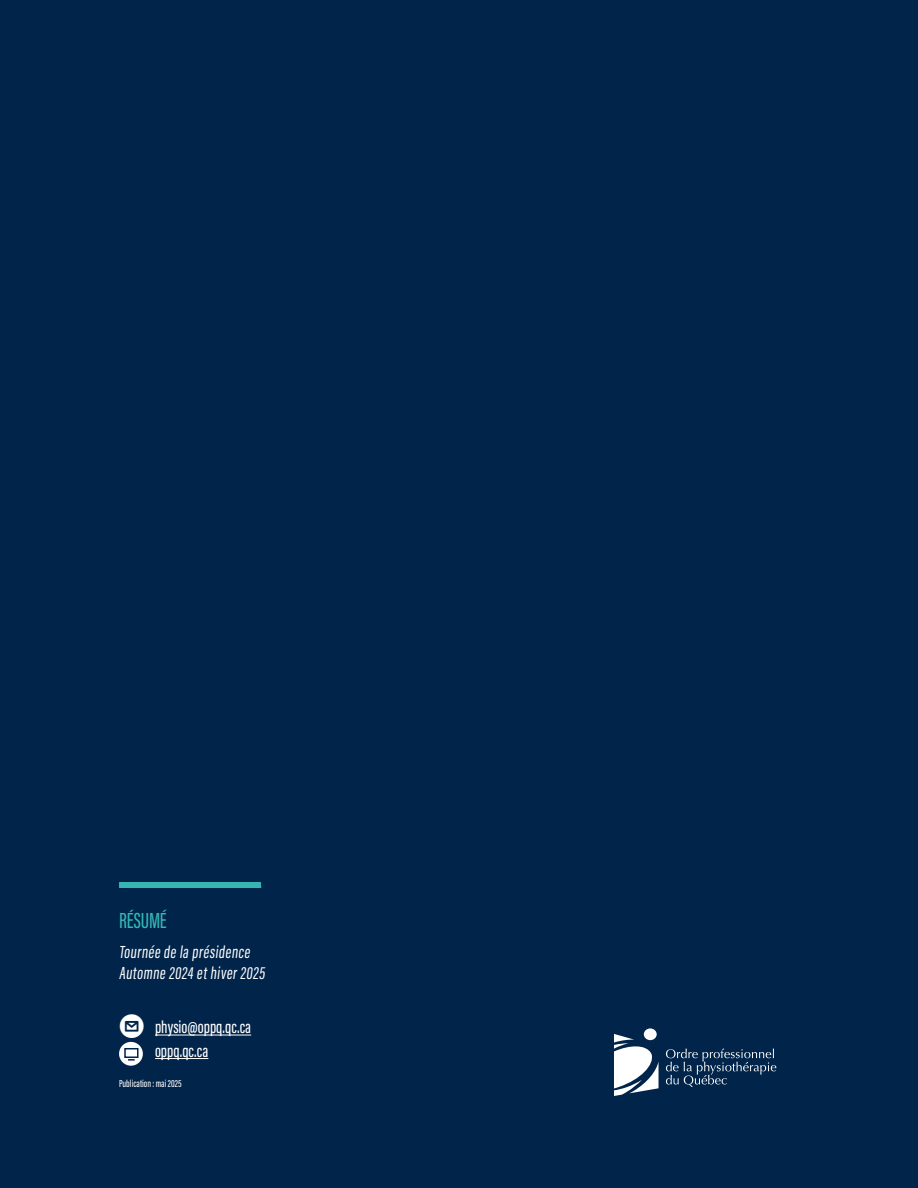
<style>
.page{position:relative;width:918px;height:1188px;background:#00244a}
.page>*{position:absolute;margin:0;border:0;box-sizing:border-box;transform-origin:0 0}
.t1{font:500 22.5px "Acumin Pro Extra Cond";letter-spacing:-.005em;color:#35b6b4}
.t2{font:18px/21.6px "Acumin Pro Extra Cond";color:#fff}
.t3{font:500 18px/23.5px "Acumin Pro Extra Cond";color:#fff;text-align:center}
.t4{font:500 10.5px "Acumin Pro Extra Cond";color:#fff}
.s1{font-family:"Social Shapes";font-weight:400;font-size:34.5px}
</style>
<div class="page">
<hr style="left:155px;top:1035px;width:96px;height:1px;background:#fff">
<hr style="left:155px;top:1058px;width:53px;height:1px;background:#fff">
<div style="left:119px;top:882px;width:142px;height:6px;background:#35b6b4"></div>
<div style="left:119px;top:1042px;width:24px;height:24px;background:#fff;border-radius:50%"></div>
<div style="left:124px;top:1048px;width:15px;height:10px;border:2px solid #00244a"></div>
<svg style="left:128px;top:1059px;width:7px;height:2px"></svg>
<svg style="left:666px;top:1049px;width:110px;height:38px"></svg>
<svg style="left:644px;top:1028px;width:13px;height:12px"></svg>
<svg style="left:614px;top:1034px;width:45px;height:62px"></svg>
<p class="t1" style="left:119px;top:907px;width:49px">RÉSUMÉ</p>
<p class="t2" style="left:119px;top:941px;width:150px">Tournée de la présidence<br>Automne 2024 et hiver 2025</p>
<p class="t3" style="left:119px;top:1015px;width:134px"><span class="s1">È</span> physio@oppq.qc.ca oppq.qc.ca</p>
<p class="t4" style="left:119px;top:1077px;width:64px">Publication : mai 2025</p>
</div>
